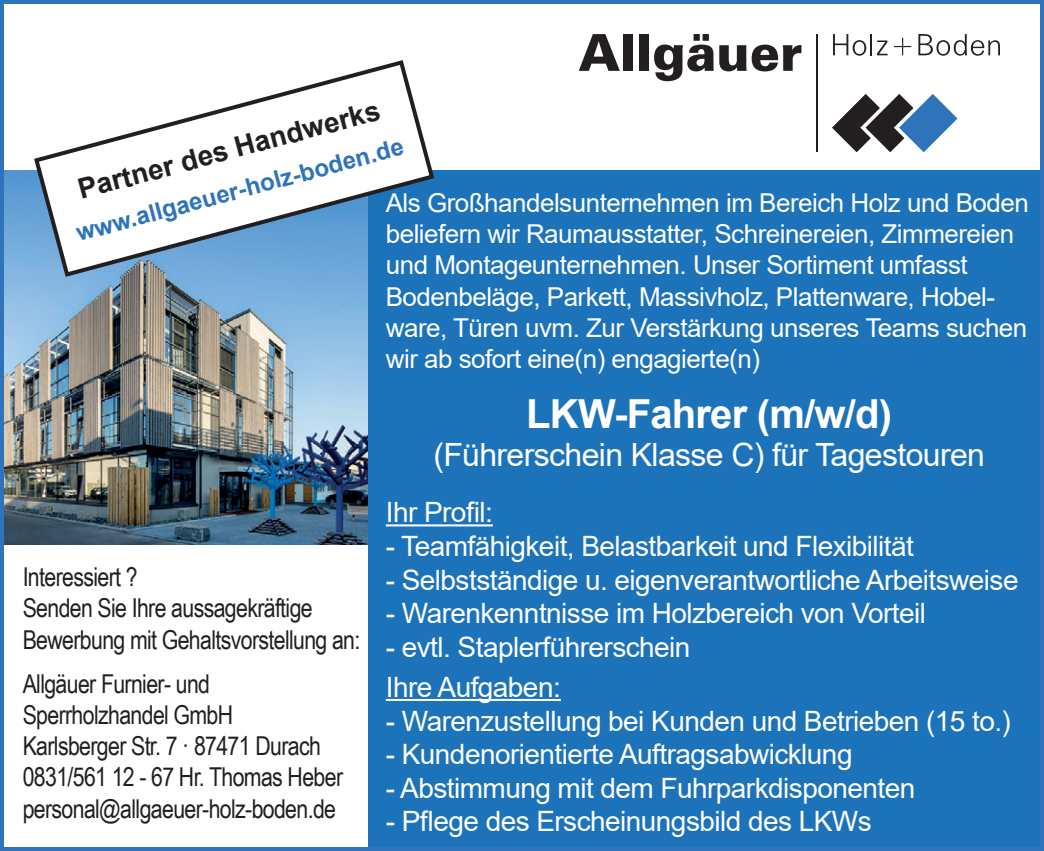
<style>
.page{position:relative;width:1044px;height:851px;background:#fff}
.page>*{position:absolute;margin:0;border:0;box-sizing:border-box;transform-origin:0 0}
.t1{font:700 40px "Arial";letter-spacing:-.02em;color:#fff}
.t2{font:32px "Arial";letter-spacing:-.02em;color:#fff}
.t3{font:28px "Arial";letter-spacing:-.02em;color:#fff}
.t4{font:700 28px "Arial";color:#231f20}
.t5{font:26px/31.2px "Arial";letter-spacing:-.02em;color:#fff}
.t6{font:26px "Arial Narrow";letter-spacing:-.025em;color:#231f20}
.t7{font:700 24px "Arial";color:#2f74ba}
</style>
<div class="page">
<img style="left:5px;top:170px;width:364px;height:374px">
<div style="left:369px;top:170px;width:674px;height:680px;background:#1d73ba"></div>
<svg style="left:578px;top:34px;width:41px;height:37px"></svg>
<div style="left:623px;top:34px;width:9px;height:37px;background:#231f20"></div>
<div style="left:639px;top:34px;width:9px;height:37px;background:#231f20"></div>
<svg style="left:654px;top:34px;width:59px;height:47px"></svg>
<svg style="left:719px;top:45px;width:82px;height:26px"></svg>
<svg style="left:833px;top:34px;width:33px;height:22px"></svg>
<hr style="left:870px;top:34px;width:2px;height:21px;background:#231f20">
<svg style="left:877px;top:40px;width:10px;height:15px"></svg>
<svg style="left:894px;top:38px;width:17px;height:17px"></svg>
<svg style="left:918px;top:34px;width:81px;height:22px"></svg>
<hr style="left:815px;top:34px;width:2px;height:117px;background:#231f20">
<svg style="left:832px;top:94px;width:125px;height:58px"></svg>
<hr style="left:386px;top:524px;width:106px;height:2px;background:#fff">
<hr style="left:386px;top:698px;width:174px;height:2px;background:#fff">
<svg style="left:32px;top:60px;width:403px;height:219px"></svg>
<div style="left:0;top:0;width:1043px;height:850px;border:4px solid #2f74ba"></div>
<p class="t4" style="left:73px;top:171px;width:313px;rotate:-15deg">Partner des Handwerks</p>
<p class="t7" style="left:72px;top:217px;width:339px;rotate:-15deg">www.allgaeuer-holz-boden.de</p>
<p class="t5" style="left:386px;top:187px;width:644px">Als Großhandelsunternehmen im Bereich Holz und Boden beliefern wir Raumausstatter, Schreinereien, Zimmereien und Montageunternehmen. Unser Sortiment umfasst</p>
<p class="t5" style="left:386px;top:280px;width:610px">Bodenbeläge, Parkett, Massivholz, Plattenware, Hobel-</p>
<p class="t5" style="left:386px;top:312px;width:643px">ware, Türen uvm. Zur Verstärkung unseres Teams suchen wir ab sofort eine(n) engagierte(n)</p>
<p class="t1" style="left:526px;top:385px;width:367px">LKW-Fahrer (m/w/d)</p>
<p class="t2" style="left:433px;top:433px;width:553px">(Führerschein Klasse C) für Tagestouren</p>
<p class="t3" style="left:386px;top:493px;width:108px">Ihr Profil:</p>
<p class="t3" style="left:386px;top:527px;width:529px">- Teamfähigkeit, Belastbarkeit und Flexibilität</p>
<p class="t3" style="left:386px;top:560px;width:634px">- Selbstständige u. eigenverantwortliche Arbeitsweise</p>
<p class="t3" style="left:386px;top:594px;width:541px">- Warenkenntnisse im Holzbereich von Vorteil</p>
<p class="t3" style="left:386px;top:627px;width:306px">- evtl. Staplerführerschein</p>
<p class="t3" style="left:386px;top:667px;width:176px">Ihre Aufgaben:</p>
<p class="t3" style="left:386px;top:701px;width:626px">- Warenzustellung bei Kunden und Betrieben (15 to.)</p>
<p class="t3" style="left:386px;top:735px;width:468px">- Kundenorientierte Auftragsabwicklung</p>
<p class="t3" style="left:386px;top:768px;width:531px">- Abstimmung mit dem Fuhrparkdisponenten</p>
<p class="t3" style="left:386px;top:802px;width:487px">- Pflege des Erscheinungsbild des LKWs</p>
<p class="t6" style="left:23px;top:558px;width:116px">Interessiert ?</p>
<p class="t6" style="left:23px;top:589px;width:291px">Senden Sie Ihre aussagekräftige</p>
<p class="t6" style="left:23px;top:620px;width:339px">Bewerbung mit Gehaltsvorstellung an:</p>
<p class="t6" style="left:23px;top:664px;width:189px">Allgäuer Furnier- und</p>
<p class="t6" style="left:23px;top:695px;width:212px">Sperrholzhandel GmbH</p>
<p class="t6" style="left:23px;top:726px;width:299px">Karlsberger Str. 7 · 87471 Durach</p>
<p class="t6" style="left:23px;top:758px;width:322px">0831/561 12 - 67 Hr. Thomas Heber</p>
<p class="t6" style="left:23px;top:789px;width:315px">personal@allgaeuer-holz-boden.de</p>
</div>
